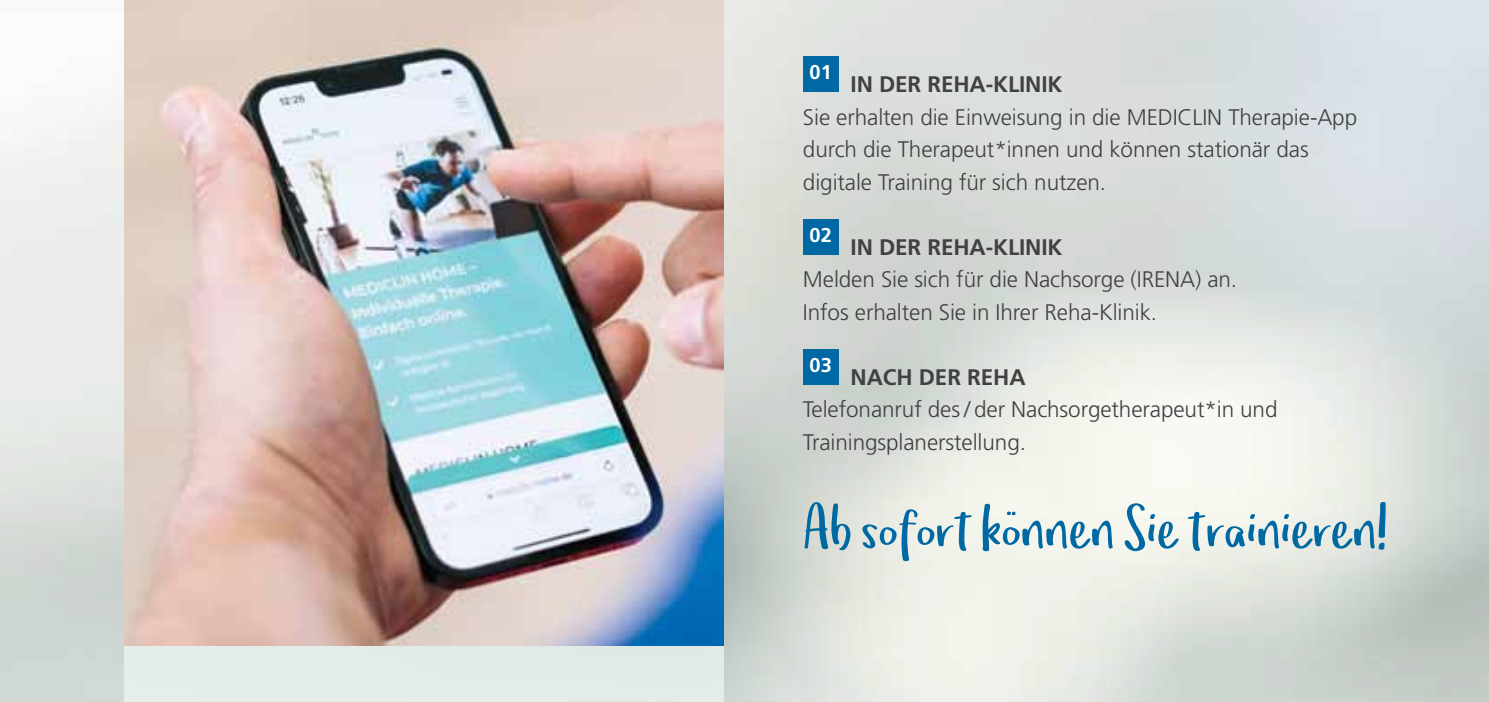
<style>
.page{position:relative;width:1489px;height:702px;background:#fff}
.page>*{position:absolute;margin:0;border:0;box-sizing:border-box;transform-origin:0 0}
.t1{font:60px "Om Telolet Om";letter-spacing:-.005em;color:#0068a2}
.t2{font:300 22.5px/32.5px "Frutiger LT Pro";letter-spacing:-.005em;color:#414042}
.t3{font:700 22.5px "Frutiger LT Pro";letter-spacing:-.005em;color:#414042}
.t4{font:700 20px "Frutiger LT Pro";color:#fff}
</style>
<div class="page">
<img style="left:0;top:0;width:1488px;height:702px">
<div style="left:124px;top:591px;width:599px;height:111px;background:#e3ece9"></div>
<div style="left:803px;top:57px;width:35px;height:35px;background:#0068a2"></div>
<div style="left:803px;top:219px;width:35px;height:36px;background:#0068a2"></div>
<div style="left:803px;top:349px;width:35px;height:36px;background:#0068a2"></div>
<img style="left:124px;top:0;width:599px;height:645px">
<p class="t4" style="left:809px;top:60px;width:24px">01</p>
<p class="t3" style="left:850px;top:71px;width:211px">IN DER REHA-KLINIK</p>
<p class="t2" style="left:803px;top:101px;width:555px">Sie erhalten die Einweisung in die MEDICLIN Therapie-App durch die Therapeut*innen und können stationär das digitale Training für sich nutzen.</p>
<p class="t4" style="left:809px;top:223px;width:24px">02</p>
<p class="t3" style="left:850px;top:233px;width:211px">IN DER REHA-KLINIK</p>
<p class="t2" style="left:803px;top:263px;width:435px">Melden Sie sich für die Nachsorge (IRENA) an.<br>Infos erhalten Sie in Ihrer Reha-Klinik.</p>
<p class="t4" style="left:809px;top:353px;width:24px">03</p>
<p class="t3" style="left:850px;top:363px;width:176px">NACH DER REHA</p>
<p class="t2" style="left:803px;top:393px;width:476px">Telefonanruf des / der Nachsorgetherapeut*in und<br>Trainingsplanerstellung.</p>
<h1 class="t1" style="left:803px;top:493px;width:586px">Ab sofort können Sie trainieren!</h1>
</div>
